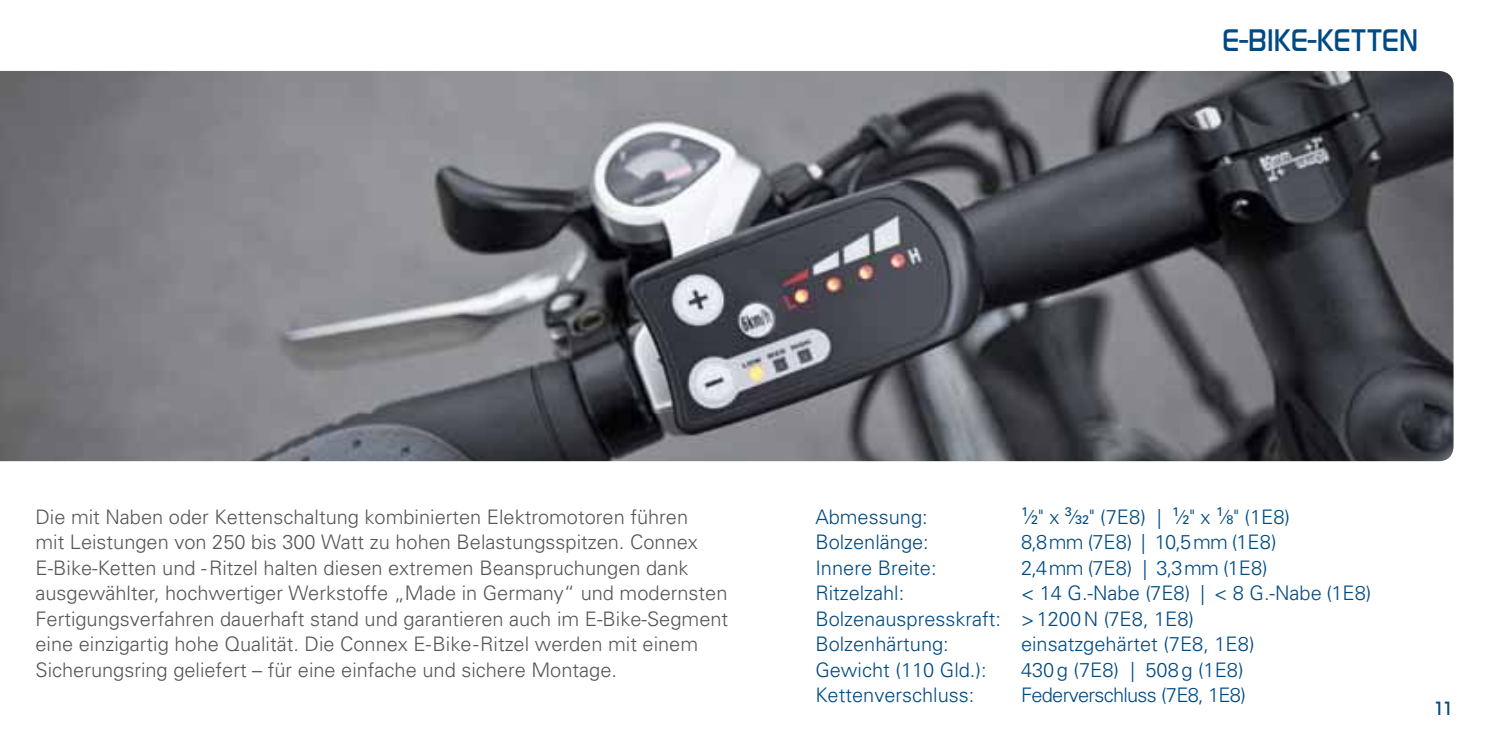
<style>
.page{position:relative;width:1489px;height:745px;background:#fff}
.page>*{position:absolute;margin:0;border:0;box-sizing:border-box;transform-origin:0 0}
.t1{font:500 32.5px "Digital Sans EFOP";color:#004a83}
.t2{font:300 20px/25.5px "Univers";color:#565656}
.t3{font:300 20px/25.5px "Univers";color:#004a83}
.t4{font:300 20px "Univers";letter-spacing:-.035em;color:#004a83}
.t5{font:500 20px "Digital Sans EFOP";color:#004a83}
.s1{font-weight:400;font-size:12.5px}
</style>
<div class="page">
<img style="left:0;top:71px;width:1453px;height:390px">
<h1 class="t1" style="left:1222px;top:21px;width:197px">E-BIKE-KETTEN</h1>
<p class="t2" style="left:35px;top:503px;width:694px">Die mit Naben oder Kettenschaltung kombinierten Elektromotoren führen<br>mit Leistungen von 250 bis 300 Watt zu hohen Belastungsspitzen. Connex E-Bike-Ketten und -Ritzel halten diesen extremen Beanspruchungen dank ausgewählter, hochwertiger Werkstoffe „Made in Germany“ und modernsten Fertigungsverfahren dauerhaft stand und garantieren auch im E-Bike-Segment eine einzigartig hohe Qualität. Die Connex E-Bike-Ritzel werden mit einem Sicherungsring geliefert – für eine einfache und sichere Montage.</p>
<p class="t3" style="left:815px;top:503px;width:114px">Abmessung:</p>
<p class="t3" style="left:1020px;top:503px;width:270px"><sup>1</sup>⁄<span class="s1">2</span>" x <sup>3</sup>⁄<span class="s1">32</span>" (7E8) | <sup>1</sup>⁄<span class="s1">2</span>" x <sup>1</sup>⁄<span class="s1">8</span>" (1E8)</p>
<p class="t3" style="left:815px;top:529px;width:115px">Bolzenlänge:</p>
<p class="t3" style="left:1020px;top:529px;width:257px">8,8mm (7E8) | 10,5mm (1E8)</p>
<p class="t3" style="left:815px;top:554px;width:123px">Innere Breite:</p>
<p class="t3" style="left:1020px;top:554px;width:248px">2,4mm (7E8) | 3,3mm (1E8)</p>
<p class="t3" style="left:815px;top:580px;width:90px">Ritzelzahl:</p>
<p class="t3" style="left:815px;top:580px;width:557px;text-indent:206px">&lt; 14 G.-Nabe (7E8) | &lt; 8 G.-Nabe (1E8)<br>Bolzenauspresskraft: &gt;1200N (7E8, 1E8)<br>Bolzenhärtung:</p>
<p class="t3" style="left:1020px;top:631px;width:235px">einsatzgehärtet (7E8, 1E8)</p>
<p class="t3" style="left:815px;top:656px;width:173px">Gewicht (110 Gld.):</p>
<p class="t3" style="left:1020px;top:656px;width:224px">430g (7E8) | 508g (1E8)</p>
<p class="t3" style="left:815px;top:682px;width:160px">Kettenverschluss:</p>
<p class="t4" style="left:1020px;top:682px;width:226px">Federverschluss (7E8, 1E8)</p>
<p class="t5" style="left:1432px;top:696px;width:22px">11</p>
</div>
